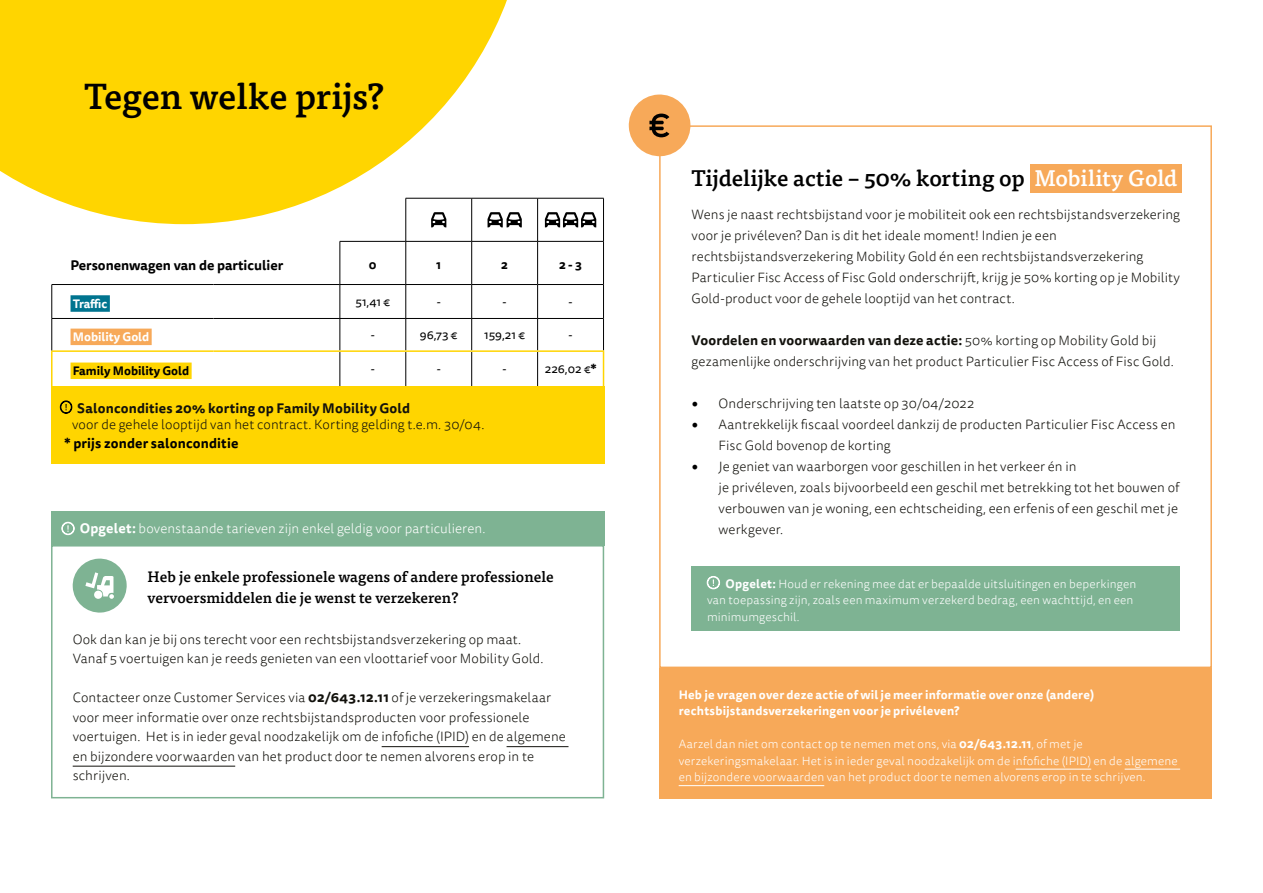
<style>
.page{position:relative;width:1263px;height:893px;background:#fff}
.page>*{position:absolute;margin:0;border:0;box-sizing:border-box;transform-origin:0 0}
.t1{font:500 36px "Tisa Pro";letter-spacing:-.01em;color:#000}
.t2{font:500 22.5px "Tisa Pro";letter-spacing:-.005em;color:#000}
.t3{font:500 15px/21px "Tisa Pro";color:#000}
.t4{font:300 13.5px/21px "Tisa Sans Pro";letter-spacing:.005em;color:#12110c}
.t5{font:300 13.5px "Tisa Sans Pro";letter-spacing:.005em;color:#fff}
.t6{font:700 13.5px "Tisa Sans Pro";color:#000}
.t7{font:700 13.5px "Tisa Sans Pro";letter-spacing:.01em;color:#12110c}
.t8{font:300 12px/16.5px "Tisa Sans Pro";letter-spacing:.01em;color:#fff}
.t9{font:700 12px/16.5px "Tisa Sans Pro";letter-spacing:.015em;color:#fff}
.t10{font:12px "Tisa Sans Pro";color:#000}
.t11{font:700 12px "Tisa Sans Pro";color:#000}
.s1{font-weight:800}
.s2{font-weight:700}
.s3{color:#fff}
.s4{font-family:"Minion Pro";font-weight:400;font-size:18px;color:#000}
</style>
<div class="page">
<svg style="left:0;top:0;width:529px;height:224px;fill:#ffd500"></svg>
<hr style="left:406px;top:198px;width:66px;height:1px;background:#000">
<hr style="left:405px;top:198px;width:1px;height:43px;background:#000">
<hr style="left:472px;top:198px;width:66px;height:1px;background:#000">
<hr style="left:471px;top:198px;width:1px;height:43px;background:#000">
<hr style="left:538px;top:198px;width:66px;height:1px;background:#000">
<hr style="left:537px;top:198px;width:1px;height:43px;background:#000">
<hr style="left:340px;top:242px;width:1px;height:42px;background:#000">
<hr style="left:405px;top:242px;width:1px;height:42px;background:#000">
<hr style="left:471px;top:242px;width:1px;height:42px;background:#000">
<hr style="left:537px;top:242px;width:1px;height:42px;background:#000">
<hr style="left:340px;top:285px;width:1px;height:33px;background:#000">
<hr style="left:405px;top:285px;width:1px;height:33px;background:#000">
<hr style="left:471px;top:285px;width:1px;height:33px;background:#000">
<hr style="left:537px;top:285px;width:1px;height:33px;background:#000">
<hr style="left:52px;top:318px;width:162px;height:1px;background:#000">
<hr style="left:214px;top:318px;width:126px;height:1px;background:#000">
<hr style="left:340px;top:318px;width:66px;height:1px;background:#000">
<hr style="left:340px;top:319px;width:1px;height:31px;background:#000">
<hr style="left:406px;top:318px;width:66px;height:1px;background:#000">
<hr style="left:405px;top:319px;width:1px;height:31px;background:#000">
<hr style="left:472px;top:318px;width:66px;height:1px;background:#000">
<hr style="left:471px;top:319px;width:1px;height:31px;background:#000">
<hr style="left:538px;top:318px;width:65px;height:1px;background:#000">
<hr style="left:537px;top:319px;width:1px;height:31px;background:#000">
<hr style="left:340px;top:352px;width:1px;height:34px;background:#000">
<hr style="left:405px;top:352px;width:1px;height:34px;background:#000">
<hr style="left:471px;top:352px;width:1px;height:34px;background:#000">
<hr style="left:537px;top:352px;width:1px;height:34px;background:#000">
<hr style="left:52px;top:284px;width:162px;height:1px;background:#000">
<hr style="left:214px;top:284px;width:126px;height:1px;background:#000">
<hr style="left:340px;top:284px;width:66px;height:1px;background:#000">
<hr style="left:406px;top:284px;width:66px;height:1px;background:#000">
<hr style="left:472px;top:284px;width:66px;height:1px;background:#000">
<hr style="left:538px;top:284px;width:65px;height:1px;background:#000">
<hr style="left:340px;top:241px;width:66px;height:1px;background:#000">
<hr style="left:406px;top:241px;width:66px;height:1px;background:#000">
<hr style="left:472px;top:241px;width:66px;height:1px;background:#000">
<hr style="left:538px;top:241px;width:65px;height:1px;background:#000">
<hr style="left:603px;top:198px;width:1px;height:43px;background:#000">
<hr style="left:603px;top:241px;width:1px;height:43px;background:#000">
<hr style="left:603px;top:284px;width:1px;height:34px;background:#000">
<hr style="left:603px;top:318px;width:1px;height:32px;background:#000">
<hr style="left:51px;top:350px;width:163px;height:2px;background:#ffd500">
<hr style="left:51px;top:352px;width:2px;height:34px;background:#ffd500">
<hr style="left:214px;top:350px;width:126px;height:2px;background:#ffd500">
<hr style="left:340px;top:350px;width:66px;height:2px;background:#ffd500">
<hr style="left:406px;top:350px;width:66px;height:2px;background:#ffd500">
<hr style="left:472px;top:350px;width:66px;height:2px;background:#ffd500">
<hr style="left:538px;top:350px;width:66px;height:2px;background:#ffd500">
<hr style="left:603px;top:352px;width:1px;height:34px;background:#ffd500">
<hr style="left:52px;top:285px;width:1px;height:33px;background:#000">
<hr style="left:52px;top:319px;width:1px;height:31px;background:#000">
<svg style="left:431px;top:212px;width:15px;height:15px"></svg>
<svg style="left:487px;top:212px;width:35px;height:15px"></svg>
<svg style="left:545px;top:212px;width:51px;height:15px"></svg>
<div style="left:71px;top:295px;width:39px;height:17px;background:#00748f"></div>
<div style="left:71px;top:329px;width:81px;height:16px;background:#f7a959"></div>
<div style="left:71px;top:363px;width:121px;height:16px;background:#ffd500"></div>
<div style="left:51px;top:386px;width:553px;height:77px;background:#ffd500"></div>
<svg style="left:60px;top:401px;width:12px;height:13px"></svg>
<svg style="left:72px;top:558px;width:55px;height:55px"></svg>
<div style="left:51px;top:512px;width:553px;height:34px;background:#7eb393"></div>
<hr style="left:382px;top:746px;width:87px;height:1px;background:#12110c">
<hr style="left:507px;top:746px;width:61px;height:1px;background:#12110c">
<hr style="left:73px;top:766px;width:162px;height:1px;background:#12110c">
<div style="left:51px;top:545px;width:553px;height:253px;border:2px solid #7eb393"></div>
<div style="left:692px;top:566px;width:488px;height:65px;background:#7eb393"></div>
<div style="left:1030px;top:164px;width:152px;height:29px;background:#f7a959"></div>
<div style="left:659px;top:125px;width:553px;height:543px;border:2px solid #f7a959"></div>
<svg style="left:628px;top:94px;width:63px;height:63px"></svg>
<div style="left:659px;top:668px;width:553px;height:130px;background:#f7a959"></div>
<hr style="left:1016px;top:769px;width:75px;height:1px;background:#fff">
<hr style="left:1125px;top:769px;width:55px;height:1px;background:#fff">
<hr style="left:679px;top:785px;width:145px;height:1px;background:#fff">
<svg style="left:61px;top:522px;width:14px;height:13px"></svg>
<svg style="left:707px;top:576px;width:13px;height:13px"></svg>
<h1 class="t1" style="left:84px;top:69px;width:301px">Tegen welke prijs?</h1>
<p class="t6" style="left:71px;top:256px;width:214px">Personenwagen van de particulier</p>
<p class="t11" style="left:369px;top:256px;width:9px">0</p>
<p class="t11" style="left:436px;top:256px;width:6px">1</p>
<p class="t11" style="left:501px;top:256px;width:8px">2</p>
<p class="t11" style="left:559px;top:256px;width:24px">2 - 3</p>
<p class="t9" style="left:73px;top:296px;width:36px">Traffic</p>
<p class="t10" style="left:355px;top:294px;width:36px">51,41 €</p>
<p class="t10" style="left:437px;top:294px;width:6px">-</p>
<p class="t10" style="left:503px;top:294px;width:6px">-</p>
<p class="t10" style="left:568px;top:294px;width:6px">-</p>
<p class="t9" style="left:73px;top:329px;width:78px">Mobility Gold</p>
<p class="t10" style="left:371px;top:327px;width:6px">-</p>
<p class="t10" style="left:420px;top:327px;width:39px">96,73 €</p>
<p class="t10" style="left:484px;top:327px;width:43px">159,21 €</p>
<p class="t10" style="left:568px;top:327px;width:6px">-</p>
<p class="t11" style="left:73px;top:362px;width:118px">Family Mobility Gold</p>
<p class="t10" style="left:371px;top:361px;width:6px">-</p>
<p class="t10" style="left:437px;top:361px;width:6px">-</p>
<p class="t10" style="left:503px;top:361px;width:6px">-</p>
<p class="t10" style="left:545px;top:361px;width:53px">226,02 €<span class="s1">*</span></p>
<p class="t7" style="left:77px;top:398px;width:335px">Saloncondities 20% korting op Family Mobility Gold</p>
<p class="t4" style="left:72px;top:414px;width:414px">voor de gehele looptijd van het contract. Korting gelding t.e.m. 30/04.</p>
<p class="t6" style="left:65px;top:434px;width:175px">* prijs zonder salonconditie</p>
<p class="t5" style="left:80px;top:520px;width:407px"><span class="s2">Opgelet:</span> bovenstaande tarieven zijn enkel geldig voor particulieren.</p>
<p class="t3" style="left:148px;top:565px;width:408px">Heb je enkele professionele wagens of andere professionele vervoersmiddelen die je wenst te verzekeren?</p>
<p class="t4" style="left:73px;top:630px;width:472px;line-height:19.5px">Ook dan kan je bij ons terecht voor een rechtsbijstandsverzekering op maat.<br>Vanaf 5 voertuigen kan je reeds genieten van een vloottarief voor Mobility Gold.</p>
<p class="t4" style="left:73px;top:688px;width:495px;line-height:19.5px">Contacteer onze Customer Services via <span class="s2">02/643.12.11</span> of je verzekeringsmakelaar voor meer informatie over onze rechtsbijstandsproducten voor professionele voertuigen. Het is in ieder geval noodzakelijk om de infofiche (IPID) en de algemene en bijzondere voorwaarden van het product door te nemen alvorens erop in te schrijven.</p>
<h2 class="t2" style="left:692px;top:161px;width:487px">Tijdelijke actie – 50% korting op <span class="s3">Mobility Gold</span></h2>
<p class="t4" style="left:692px;top:204px;width:490px">Wens je naast rechtsbijstand voor je mobiliteit ook een rechtsbijstandsverzekering voor je privéleven? Dan is dit het ideale moment! Indien je een rechtsbijstandsverzekering Mobility Gold én een rechtsbijstandsverzekering Particulier Fisc Access of Fisc Gold onderschrijft, krijg je 50% korting op je Mobility Gold-product voor de gehele looptijd van het contract.</p>
<p class="t4" style="left:692px;top:330px;width:484px"><span class="s2">Voordelen en voorwaarden van deze actie:</span> 50% korting op Mobility Gold bij gezamenlijke onderschrijving van het product Particulier Fisc Access of Fisc Gold.</p>
<p class="t4" style="left:692px;top:393px;width:284px"><span class="s4">•</span> Onderschrijving ten laatste op 30/04/2022</p>
<p class="t4" style="left:719px;top:414px;width:459px;text-indent:-27px"><span class="s4">•</span> Aantrekkelijk fiscaal voordeel dankzij de producten Particulier Fisc Access en<br>Fisc Gold bovenop de korting</p>
<p class="t4" style="left:719px;top:456px;width:462px;text-indent:-27px"><span class="s4">•</span> Je geniet van waarborgen voor geschillen in het verkeer én in<br>je privéleven, zoals bijvoorbeeld een geschil met betrekking tot het bouwen of verbouwen van je woning, een echtscheiding, een erfenis of een geschil met je werkgever.</p>
<p class="t8" style="left:707px;top:576px;width:431px;text-indent:19px"><span class="s2">Opgelet:</span> Houd er rekening mee dat er bepaalde uitsluitingen en beperkingen van toepassing zijn, zoals een maximum verzekerd bedrag, een wachttijd, en een minimumgeschil.</p>
<p class="t9" style="left:679px;top:686px;width:417px">Heb je vragen over deze actie of wil je meer informatie over onze (andere) rechtsbijstandsverzekeringen voor je privéleven?</p>
<p class="t8" style="left:679px;top:736px;width:501px">Aarzel dan niet om contact op te nemen met ons, via <span class="s2">02/643.12.11</span>, of met je verzekeringsmakelaar. Het is in ieder geval noodzakelijk om de infofiche (IPID) en de algemene en bijzondere voorwaarden van het product door te nemen alvorens erop in te schrijven.</p>
</div>
